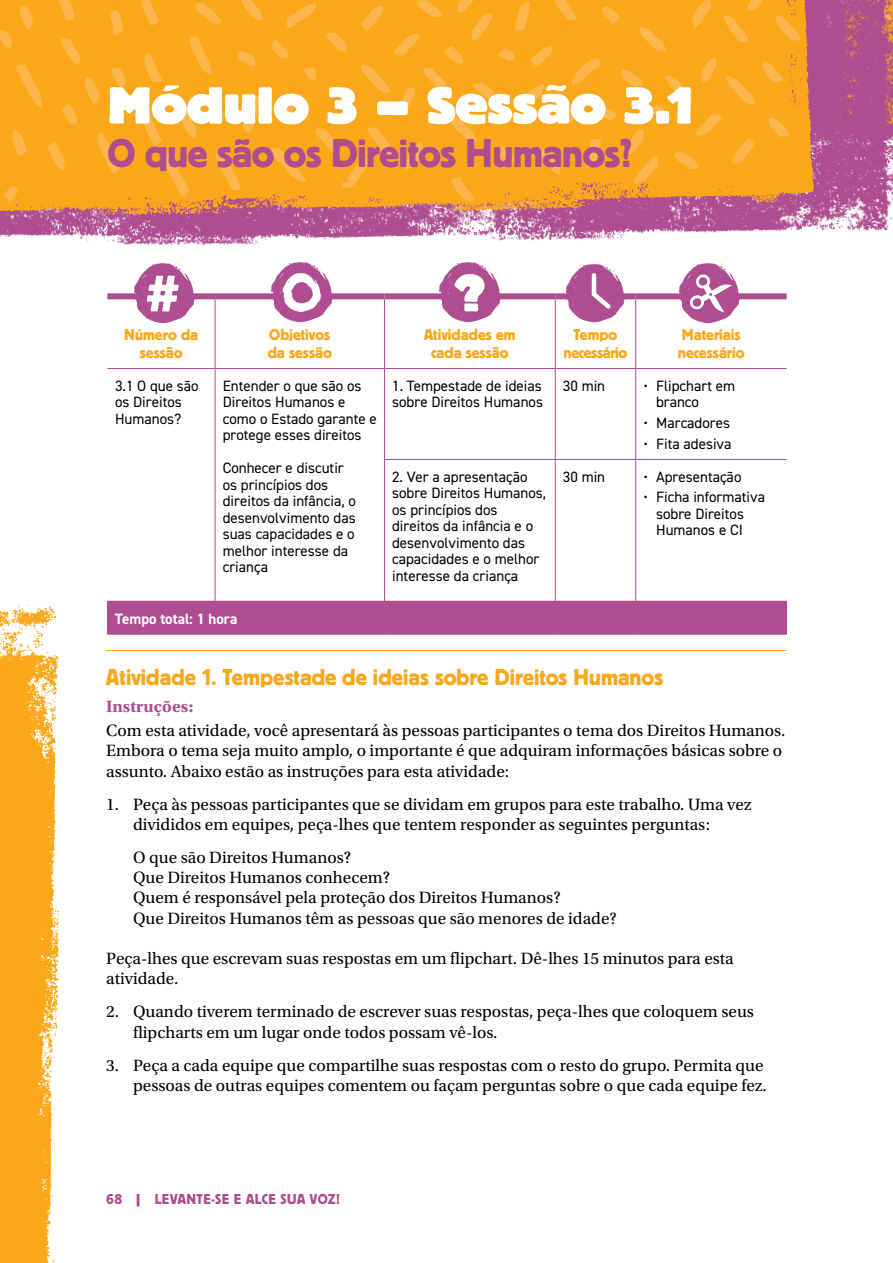
<style>
.page{position:relative;width:893px;height:1263px;background:#fff}
.page>*{position:absolute;margin:0;border:0;box-sizing:border-box;transform-origin:0 0}
.t1{font:700 54px "Platz";letter-spacing:-.01em;color:#fff}
.t2{font:42px "Platz";letter-spacing:-.01em;color:#ae4d90}
.t3{font:24px "Platz";color:#faa81a}
.t4{font:17.25px/20.2px "Utopia Std";color:#000}
.t5{font:700 17.25px "Utopia Std";letter-spacing:.005em;color:#ae4d90}
.t6{font:16.5px/18px "Platz";color:#faa81a;text-align:center}
.t7{font:16.5px/18px "Platz";letter-spacing:-.02em;color:#faa81a;text-align:center}
.t8{font:15px/16.5px "DIN2014";color:#000}
.t9{font:15px "Platz";letter-spacing:.03em;color:#ae4d90}
.t10{font:700 15px "DIN2014";color:#fff}
</style>
<div class="page">
<img style="left:0;top:604px;width:59px;height:659px">
<img style="left:80px;top:0;width:813px;height:246px">
<img style="left:0;top:0;width:843px;height:237px">
<svg style="left:0;top:0;width:805px;height:202px;background:#f9a820"></svg>
<div style="left:107px;top:601px;width:680px;height:33px;background:#ae4d90"></div>
<hr style="left:107px;top:634px;width:108px;height:1px;background:#ae4d90">
<hr style="left:215px;top:634px;width:169px;height:1px;background:#ae4d90">
<hr style="left:384px;top:634px;width:171px;height:1px;background:#ae4d90">
<hr style="left:555px;top:634px;width:81px;height:1px;background:#ae4d90">
<hr style="left:636px;top:634px;width:151px;height:1px;background:#ae4d90">
<div style="left:107px;top:293px;width:108px;height:6px;background:#ae4d90"></div>
<div style="left:215px;top:293px;width:169px;height:6px;background:#ae4d90"></div>
<div style="left:384px;top:293px;width:171px;height:6px;background:#ae4d90"></div>
<div style="left:555px;top:293px;width:81px;height:6px;background:#ae4d90"></div>
<div style="left:636px;top:293px;width:151px;height:6px;background:#ae4d90"></div>
<hr style="left:215px;top:299px;width:1px;height:69px;background:#ae4d90">
<hr style="left:384px;top:299px;width:1px;height:69px;background:#ae4d90">
<hr style="left:555px;top:299px;width:1px;height:69px;background:#ae4d90">
<hr style="left:635px;top:299px;width:1px;height:69px;background:#ae4d90">
<hr style="left:107px;top:368px;width:108px;height:1px;background:#ae4d90">
<hr style="left:215px;top:368px;width:169px;height:1px;background:#ae4d90">
<hr style="left:215px;top:369px;width:1px;height:90px;background:#ae4d90">
<hr style="left:215px;top:459px;width:1px;height:142px;background:#ae4d90">
<hr style="left:384px;top:368px;width:171px;height:1px;background:#ae4d90">
<hr style="left:384px;top:369px;width:1px;height:90px;background:#ae4d90">
<hr style="left:555px;top:368px;width:81px;height:1px;background:#ae4d90">
<hr style="left:555px;top:369px;width:1px;height:90px;background:#ae4d90">
<hr style="left:636px;top:368px;width:151px;height:1px;background:#ae4d90">
<hr style="left:635px;top:369px;width:1px;height:90px;background:#ae4d90">
<hr style="left:384px;top:459px;width:171px;height:1px;background:#ae4d90">
<hr style="left:384px;top:460px;width:1px;height:141px;background:#ae4d90">
<hr style="left:555px;top:459px;width:81px;height:1px;background:#ae4d90">
<hr style="left:555px;top:460px;width:1px;height:141px;background:#ae4d90">
<hr style="left:636px;top:459px;width:151px;height:1px;background:#ae4d90">
<hr style="left:635px;top:460px;width:1px;height:141px;background:#ae4d90">
<hr style="left:106px;top:650px;width:681px;height:1px;background:#faa81a">
<img style="left:436px;top:262px;width:67px;height:61px">
<svg style="left:454px;top:274px;width:31px;height:38px"></svg>
<img style="left:676px;top:263px;width:67px;height:61px">
<svg style="left:690px;top:275px;width:42px;height:38px"></svg>
<img style="left:268px;top:262px;width:67px;height:61px">
<img style="left:280px;top:272px;width:43px;height:42px">
<img style="left:290px;top:281px;width:23px;height:23px">
<img style="left:562px;top:264px;width:62px;height:59px">
<hr style="left:592px;top:275px;width:4px;height:19px;background:#fff">
<svg style="left:588px;top:288px;width:27px;height:25px"></svg>
<img style="left:130px;top:263px;width:68px;height:61px">
<svg style="left:147px;top:276px;width:32px;height:36px"></svg>
<h1 class="t1" style="left:107px;top:75px;width:587px">Módulo 3 – Sessão 3.1</h1>
<h2 class="t2" style="left:107px;top:130px;width:527px">O que são os Direitos Humanos?</h2>
<p class="t6" style="left:124px;top:325px;width:75px">Número da sessão</p>
<p class="t6" style="left:268px;top:325px;width:66px;text-align:left">Objetivos da sessão</p>
<p class="t6" style="left:424px;top:325px;width:93px">Atividades em cada sessão</p>
<p class="t7" style="left:564px;top:325px;width:65px">Tempo necessário</p>
<p class="t6" style="left:678px;top:325px;width:68px;text-align:left">Materiais necessário</p>
<p class="t8" style="left:115px;top:377px;width:85px">3.1 O que são os Direitos<br>Humanos?</p>
<p class="t8" style="left:223px;top:377px;width:156px">Entender o que são os<br>Direitos Humanos e como o Estado garante e protege esses direitos</p>
<p class="t8" style="left:223px;top:460px;width:135px">Conhecer e discutir os princípios dos direitos da infância, o desenvolvimento das suas capacidades e o melhor interesse da criança</p>
<p class="t8" style="left:392px;top:377px;width:152px">1. Tempestade de ideias sobre Direitos Humanos</p>
<p class="t8" style="left:563px;top:377px;width:44px">30 min</p>
<p class="t8" style="left:656px;top:377px;width:81px;text-indent:-13px">• Flipchart em branco</p>
<p class="t8" style="left:643px;top:414px;width:88px">• Marcadores</p>
<p class="t8" style="left:643px;top:435px;width:90px">• Fita adesiva</p>
<p class="t8" style="left:392px;top:468px;width:156px">2. Ver a apresentação sobre Direitos Humanos, os princípios dos direitos da infância e o desenvolvimento das capacidades e o melhor interesse da criança</p>
<p class="t8" style="left:563px;top:468px;width:44px">30 min</p>
<p class="t8" style="left:643px;top:468px;width:100px">• Apresentação</p>
<p class="t8" style="left:656px;top:489px;width:110px;text-indent:-13px">• Ficha informativa sobre Direitos<br>Humanos e CI</p>
<p class="t10" style="left:115px;top:608px;width:124px">Tempo total: 1 hora</p>
<h3 class="t3" style="left:106px;top:664px;width:558px">Atividade 1. Tempestade de ideias sobre Direitos Humanos</h3>
<p class="t5" style="left:106px;top:696px;width:89px">Instruções:</p>
<p class="t4" style="left:106px;top:721px;width:681px">Com esta atividade, você apresentará às pessoas participantes o tema dos Direitos Humanos.<br>Embora o tema seja muito amplo, o importante é que adquiram informações básicas sobre o assunto. Abaixo estão as instruções para esta atividade:</p>
<p class="t4" style="left:133px;top:794px;width:620px;text-indent:-27px">1. Peça às pessoas participantes que se dividam em grupos para este trabalho. Uma vez divididos em equipes, peça-lhes que tentem responder as seguintes perguntas:</p>
<p class="t4" style="left:133px;top:847px;width:485px">O que são Direitos Humanos?<br>Que Direitos Humanos conhecem?<br>Quem é responsável pela proteção dos Direitos Humanos?<br>Que Direitos Humanos têm as pessoas que são menores de idade?</p>
<p class="t4" style="left:106px;top:949px;width:629px">Peça-lhes que escrevam suas respostas em um flipchart. Dê-lhes 15 minutos para esta atividade.</p>
<p class="t4" style="left:133px;top:1002px;width:622px;text-indent:-27px">2. Quando tiverem terminado de escrever suas respostas, peça-lhes que coloquem seus flipcharts em um lugar onde todos possam vê-los.</p>
<p class="t4" style="left:106px;top:1055px;width:662px;text-align:right">3. Peça a cada equipe que compartilhe suas respostas com o resto do grupo. Permita que pessoas de outras equipes comentem ou façam perguntas sobre o que cada equipe fez.</p>
<p class="t9" style="left:106px;top:1191px;width:235px">68 | LEVANTE-SE E ALCE SUA VOZ!</p>
</div>
